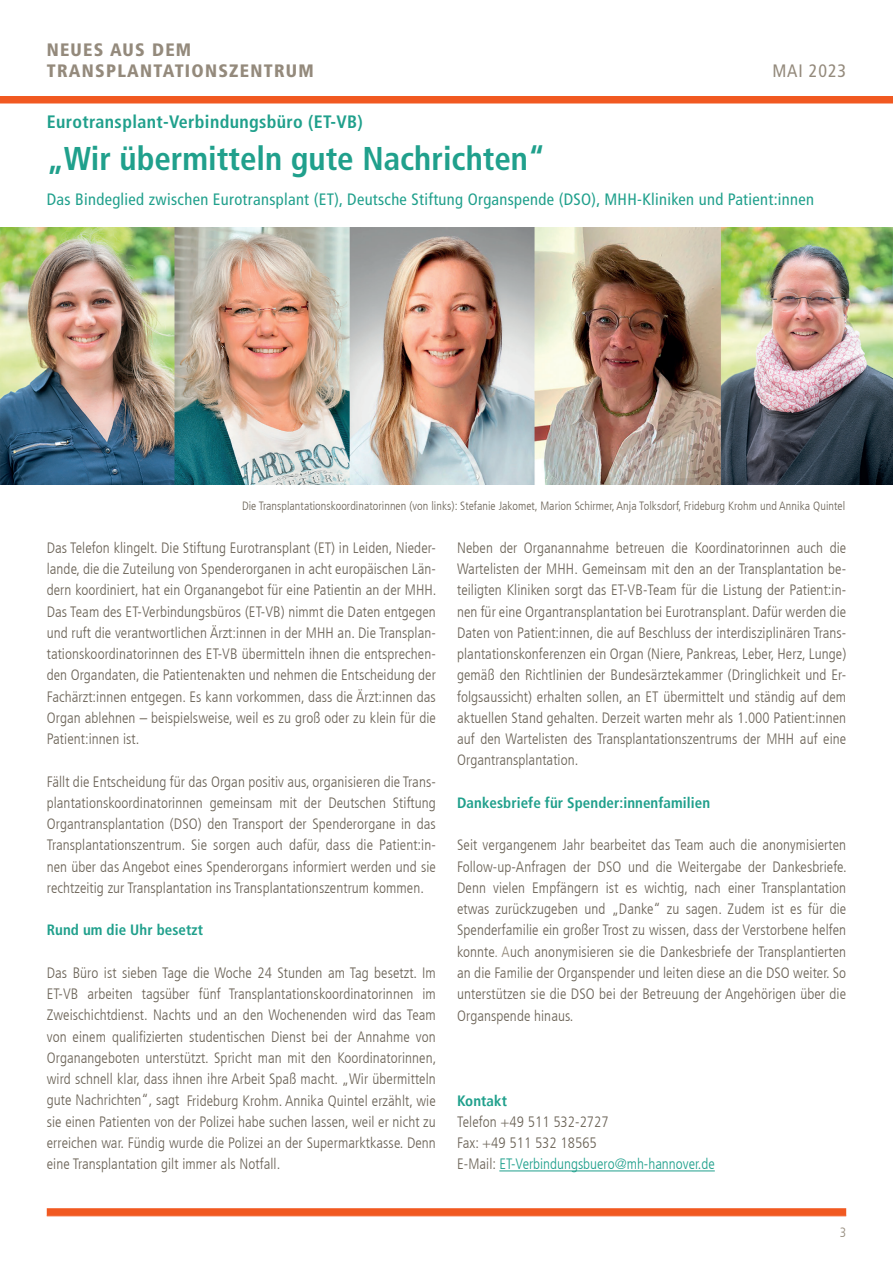
<style>
.page{position:relative;width:893px;height:1263px;background:#fff}
.page>*{position:absolute;margin:0;border:0;box-sizing:border-box;transform-origin:0 0}
.t1{font:700 condensed 33px "Frutiger LT Com";color:#20a08c}
.t2{font:700 condensed 18px "Frutiger LT Com";letter-spacing:.02em;color:#20a08c}
.t3{font:900 condensed 18px/21px "Frutiger LT Std";letter-spacing:.07em;color:#948a7c}
.t4{font:condensed 18px "Frutiger LT Com";letter-spacing:.05em;color:#948a7c}
.t5{font:condensed 16.5px "Frutiger LT Com";letter-spacing:.02em;color:#20a08c}
.t6{font:300 condensed 15px/21.3px "Frutiger LT Com";letter-spacing:.005em;color:#6c6458;text-align:justify}
.t7{font:300 condensed 15px/21.3px "Frutiger LT";color:#6c6458}
.t8{font:700 condensed 15px "Frutiger LT Com";letter-spacing:.005em;color:#20a08c}
.t9{font:700 condensed 15px "Frutiger LT";letter-spacing:.005em;color:#20a08c}
.t10{font:300 condensed 13.5px "Frutiger LT Com";color:#948a7c}
.t11{font:300 condensed 12px "Frutiger LT Com";letter-spacing:.005em;color:#6c6458}
.s1{color:#948a7c}
.s2{color:#20a08c}
</style>
<div class="page">
<div style="left:47px;top:1208px;width:799px;height:8px;background:#f15921"></div>
<div style="left:0;top:96px;width:893px;height:7px;background:#f15921"></div>
<hr style="left:499px;top:1170px;width:216px;height:1px;background:#20a08c">
<img style="left:0;top:228px;width:893px;height:256px">
<p class="t3" style="left:47px;top:39px;width:269px">NEUES AUS DEM<br>TRANSPLANTATIONSZENTRUM</p>
<p class="t4" style="left:772px;top:60px;width:75px">MAI 2023</p>
<p class="t2" style="left:47px;top:111px;width:318px">Eurotransplant-Verbindungsbüro (ET-VB)</p>
<h1 class="t1" style="left:47px;top:139px;width:500px">„Wir übermitteln gute Nachrichten“</h1>
<p class="t5" style="left:47px;top:189px;width:769px">Das Bindeglied zwischen Eurotransplant (ET), Deutsche Stiftung Organspende (DSO), MHH-Kliniken und Patient:innen</p>
<p class="t11" style="left:242px;top:499px;width:605px">Die Transplantationskoordinatorinnen (von links): Stefanie Jakomet, Marion Schirmer, Anja Tolksdorf, Frideburg Krohm und Annika Quintel</p>
<p class="t6" style="left:47px;top:537px;width:391px">Das Telefon klingelt. Die Stiftung Eurotransplant (ET) in Leiden, Nieder&shy;lande, die die Zuteilung von Spenderorganen in acht europäischen Län&shy;dern koordiniert, hat ein Organangebot für eine Patientin an der MHH.<br>Das Team des ET-Verbindungsbüros (ET-VB) nimmt die Daten entgegen und ruft die verantwortlichen Ärzt:innen in der MHH an. Die Transplan&shy;tationskoordinatorinnen des ET-VB übermitteln ihnen die entsprechen&shy;den Organdaten, die Patientenakten und nehmen die Entscheidung der Fachärzt:innen entgegen. Es kann vorkommen, dass die Ärzt:innen das Organ ablehnen – beispielsweise, weil es zu groß oder zu klein für die Patient:innen ist.</p>
<p class="t6" style="left:47px;top:771px;width:391px">Fällt die Entscheidung für das Organ positiv aus, organisieren die Trans&shy;plantationskoordinatorinnen gemeinsam mit der Deutschen Stiftung Organtransplantation (DSO) den Transport der Spenderorgane in das Transplantationszentrum. Sie sorgen auch dafür, dass die Patient:in&shy;nen über das Angebot eines Spenderorgans informiert werden und sie rechtzeitig zur Transplantation ins Transplantationszentrum kommen.</p>
<p class="t8" style="left:47px;top:921px;width:158px">Rund um die Uhr besetzt</p>
<p class="t6" style="left:47px;top:962px;width:391px">Das Büro ist sieben Tage die Woche 24 Stunden am Tag besetzt. Im ET-VB arbeiten tagsüber fünf Transplantationskoordinatorinnen im Zweischichtdienst. Nachts und an den Wochenenden wird das Team von einem qualifizierten studentischen Dienst bei der Annahme von Organangeboten unterstützt. Spricht man mit den Koordinatorinnen, wird schnell klar, dass ihnen ihre Arbeit Spaß macht. „Wir übermitteln gute Nachrichten“, sagt Frideburg Krohm. Annika Quintel erzählt, wie sie einen Patienten von der Polizei habe suchen lassen, weil er nicht zu erreichen war. Fündig wurde die Polizei an der Supermarktkasse. Denn eine Transplantation gilt immer als Notfall.</p>
<p class="t6" style="left:457px;top:537px;width:391px">Neben der Organannahme betreuen die Koordinatorinnen auch die Wartelisten der MHH. Gemeinsam mit den an der Transplantation be&shy;teiligten Kliniken sorgt das ET-VB-Team für die Listung der Patient:in&shy;nen für eine Organtransplantation bei Eurotransplant. Dafür werden die Daten von Patient:innen, die auf Beschluss der interdisziplinären Trans&shy;plantationskonferenzen ein Organ (Niere, Pankreas, Leber, Herz, Lunge) gemäß den Richtlinien der Bundesärztekammer (Dringlichkeit und Er&shy;folgsaussicht) erhalten sollen, an ET übermittelt und ständig auf dem aktuellen Stand gehalten. Derzeit warten mehr als 1.000 Patient:innen auf den Wartelisten des Transplantationszentrums der MHH auf eine Organtransplantation.</p>
<p class="t8" style="left:457px;top:794px;width:255px">Dankesbriefe für Spender:innenfamilien</p>
<p class="t6" style="left:457px;top:835px;width:391px">Seit vergangenem Jahr bearbeitet das Team auch die anonymisierten Follow-up-Anfragen der DSO und die Weitergabe der Dankesbriefe.<br>Denn vielen Empfängern ist es wichtig, nach einer Transplantation etwas zurückzugeben und „Danke“ zu sagen. Zudem ist es für die Spenderfamilie ein großer Trost zu wissen, dass der Verstorbene helfen konnte<span class="s1">. A</span>uch anonymisieren sie die Dankesbriefe der Transplantierten an die Familie der Organspender und leiten diese an die DSO weiter. So unterstützen sie die DSO bei der Betreuung der Angehörigen über die Organspende hinaus.</p>
<p class="t9" style="left:457px;top:1091px;width:51px">Kontakt</p>
<p class="t7" style="left:457px;top:1111px;width:259px">Telefon +49 511 532-2727<br>Fax: +49 511 532 18565<br>E-Mail: <span class="s2">ET-Verbindungsbuero@mh-hannover.de</span></p>
<p class="t10" style="left:840px;top:1224px;width:8px">3</p>
</div>
